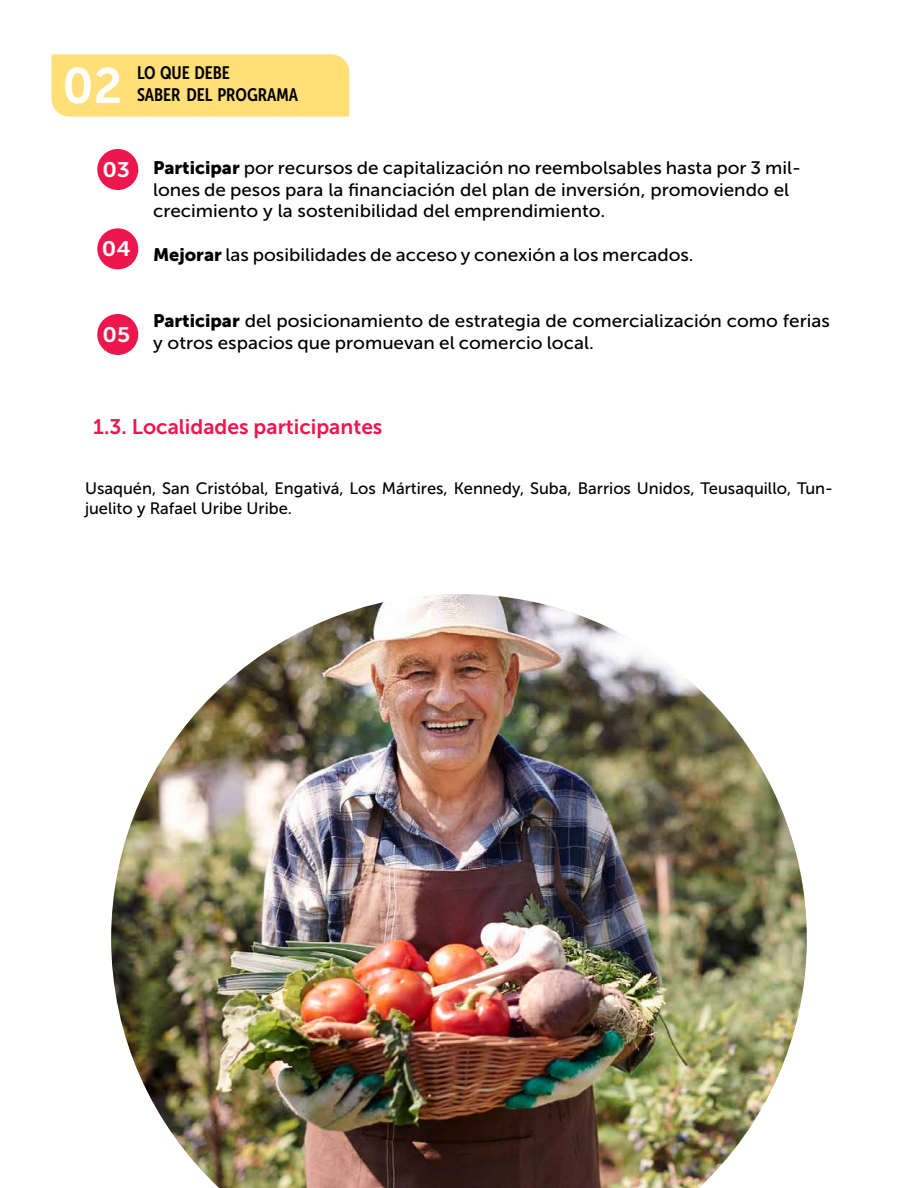
<style>
.page{position:relative;width:918px;height:1188px;background:#fff}
.page>*{position:absolute;margin:0;border:0;box-sizing:border-box;transform-origin:0 0}
.t1{font:49.5px "Museo Sans 700";color:#fff}
.t2{font:21px "Museo Sans 700";color:#ed174d}
.t3{font:21px "Museo Sans 700";color:#fff;scale:1.1 1}
.t4{font:18px/21.6px "Museo Sans 500";color:#000;scale:1.05 1}
.t5{font:18px "Museo Sans Cond 700";color:#000}
.t6{font:16.5px/19.8px "Museo Sans 500";color:#000}
.s1{font-family:"Museo Sans 900"}
</style>
<div class="page">
<div style="left:51px;top:54px;width:298px;height:63px;background:#ffdf78"></div>
<div style="left:97px;top:149px;width:41px;height:41px;background:#ed174d;border-radius:50%"></div>
<div style="left:97px;top:228px;width:41px;height:41px;background:#ed174d;border-radius:50%"></div>
<div style="left:97px;top:314px;width:41px;height:41px;background:#ed174d;border-radius:50%"></div>
<img style="left:111px;top:594px;width:696px;height:594px">
<h1 class="t1" style="left:63px;top:58px;width:61px">02</h1>
<p class="t5" style="left:137px;top:62px;width:94px">LO QUE DEBE</p>
<p class="t5" style="left:137px;top:85px;width:163px">SABER DEL PROGRAMA</p>
<p class="t3" style="left:102px;top:158px;width:27px">03</p>
<p class="t3" style="left:102px;top:237px;width:28px">04</p>
<p class="t3" style="left:103px;top:323px;width:27px">05</p>
<p class="t4" style="left:153px;top:157px;width:619px"><span class="s1">Participar</span> por recursos de capitalización no reembolsables hasta por 3 mil&shy;lones de pesos para la financiación del plan de inversión, promoviendo el crecimiento y la sostenibilidad del emprendimiento.</p>
<p class="t4" style="left:153px;top:244px;width:516px"><span class="s1">Mejorar</span> las posibilidades de acceso y conexión a los mercados.</p>
<p class="t4" style="left:153px;top:310px;width:646px"><span class="s1">Participar</span> del posicionamiento de estrategia de comercialización como ferias y otros espacios que promuevan el comercio local.</p>
<p class="t2" style="left:93px;top:415px;width:291px">1.3. Localidades participantes</p>
<p class="t6" style="left:85px;top:479px;width:749px">Usaquén, San Cristóbal, Engativá, Los Mártires, Kennedy, Suba, Barrios Unidos, Teusaquillo, Tun&shy;juelito y Rafael Uribe Uribe.</p>
</div>
